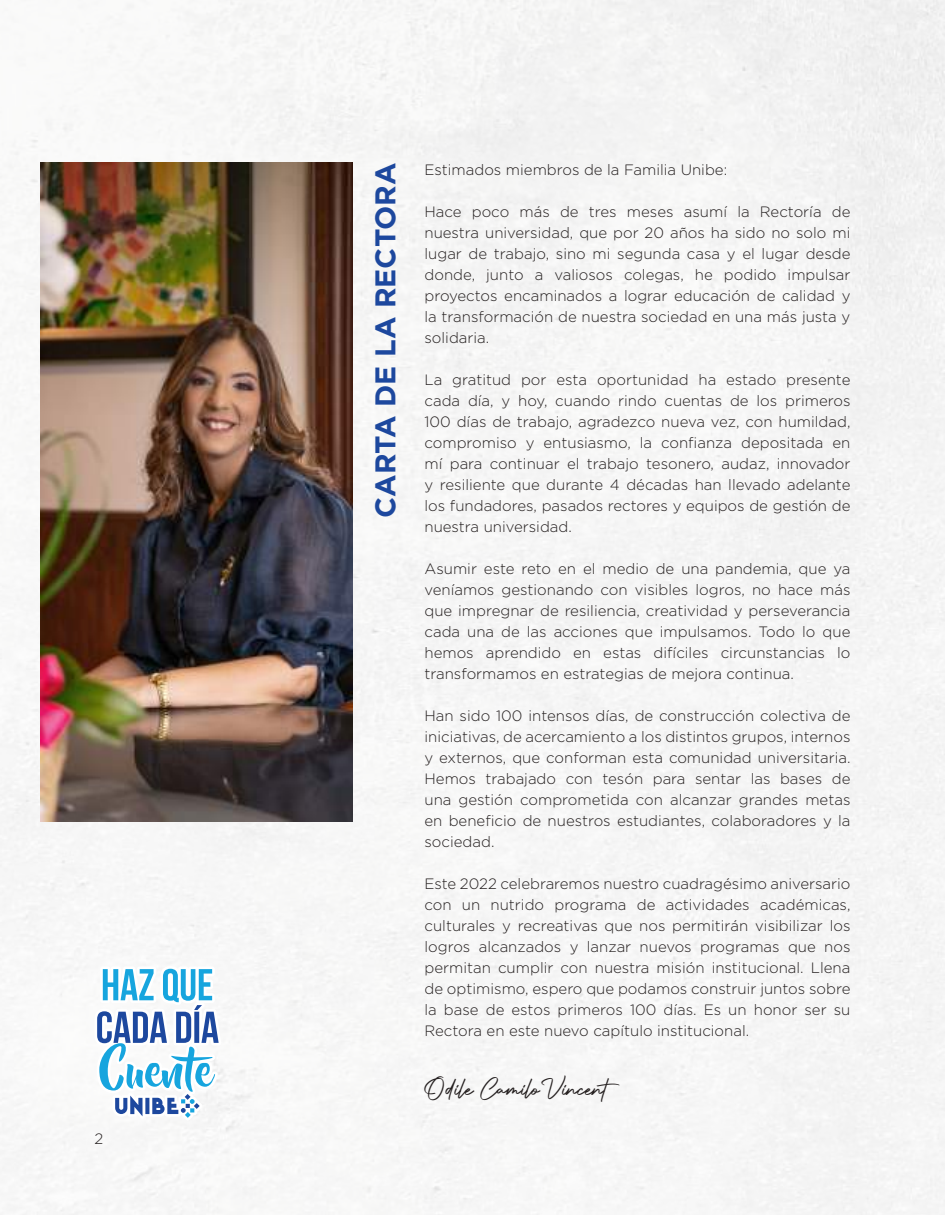
<style>
.page{position:relative;width:945px;height:1215px;background:#f6f6f6}
.page>*{position:absolute;margin:0;border:0;box-sizing:border-box;transform-origin:0 0}
.t1{font:30px "Authentic Signature";color:#241f1f}
.t2{font:700 28.5px "Gotham HTF";color:#1d489e}
.t3{font:300 15px/21px "Gotham HTF";color:#241f1f;text-align:justify}
</style>
<div class="page">
<img style="left:40px;top:163px;width:313px;height:658px">
<svg style="left:97px;top:968px;width:124px;height:150px"></svg>
<p class="t3" style="left:94px;top:1128px;width:10px">2</p>
<h2 class="t2" style="left:369px;top:518px;width:357px;rotate:-90deg">CARTA DE LA RECTORA</h2>
<p class="t3" style="left:425px;top:159px;width:304px">Estimados miembros de la Familia Unibe:</p>
<p class="t3" style="left:425px;top:201px;width:428px">Hace poco más de tres meses asumí la Rectoría de nuestra universidad, que por 20 años ha sido no solo mi lugar de trabajo, sino mi segunda casa y el lugar desde donde, junto a valiosos colegas, he podido impulsar proyectos encaminados a lograr educación de calidad y la transformación de nuestra sociedad en una más justa y solidaria.</p>
<p class="t3" style="left:425px;top:369px;width:428px">La gratitud por esta oportunidad ha estado presente cada día, y hoy, cuando rindo cuentas de los primeros 100 días de trabajo, agradezco nueva vez, con humildad, compromiso y entusiasmo, la confianza depositada en mí para continuar el trabajo tesonero, audaz, innovador y resiliente que durante 4 décadas han llevado adelante los fundadores, pasados rectores y equipos de gestión de nuestra universidad.</p>
<p class="t3" style="left:425px;top:558px;width:428px">Asumir este reto en el medio de una pandemia, que ya veníamos gestionando con visibles logros, no hace más que impregnar de resiliencia, creatividad y perseverancia cada una de las acciones que impulsamos. Todo lo que hemos aprendido en estas difíciles circunstancias lo transformamos en estrategias de mejora continua.</p>
<p class="t3" style="left:425px;top:705px;width:428px">Han sido 100 intensos días, de construcción colectiva de iniciativas, de acercamiento a los distintos grupos, internos y externos, que conforman esta comunidad universitaria.<br>Hemos trabajado con tesón para sentar las bases de una gestión comprometida con alcanzar grandes metas en beneficio de nuestros estudiantes, colaboradores y la sociedad.</p>
<p class="t3" style="left:425px;top:873px;width:428px">Este 2022 celebraremos nuestro cuadragésimo aniversario con un nutrido programa de actividades académicas, culturales y recreativas que nos permitirán visibilizar los logros alcanzados y lanzar nuevos programas que nos permitan cumplir con nuestra misión institucional. Llena de optimismo, espero que podamos construir juntos sobre la base de estos primeros 100 días. Es un honor ser su Rectora en este nuevo capítulo institucional.</p>
<h1 class="t1" style="left:425px;top:1072px;width:203px">Odile Camilo Vincent</h1>
</div>
